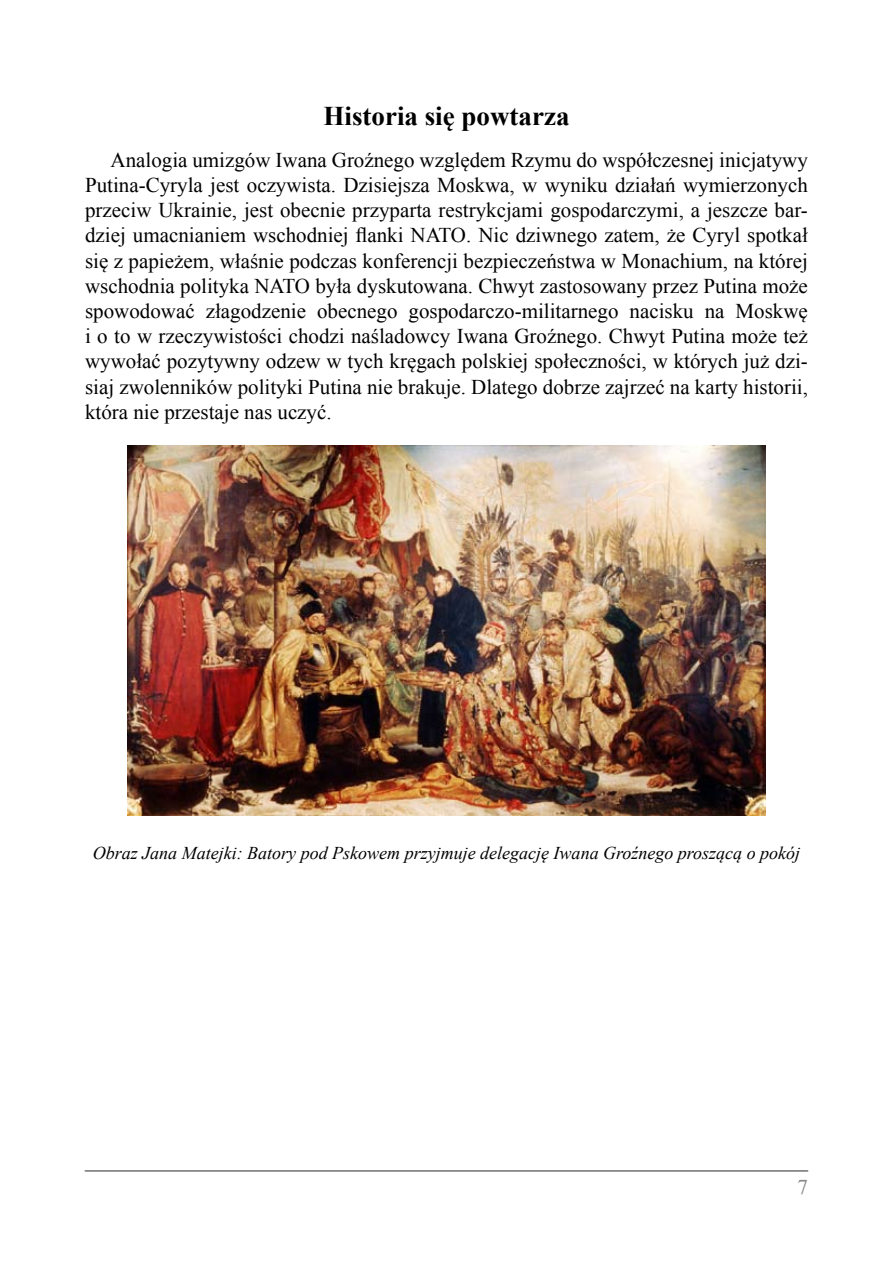
<style>
.page{position:relative;width:893px;height:1263px;background:#fff}
.page>*{position:absolute;margin:0;border:0;box-sizing:border-box;transform-origin:0 0}
.t1{font:700 27px "Times New Roman";color:#000}
.t2{font:21px/25.2px "Times New Roman";color:#000;text-align:justify}
.t3{font:21px "Times New Roman";color:#87888a}
.t4{font:italic 18px "Times New Roman";color:#000}
</style>
<div class="page">
<hr style="left:85px;top:1170px;width:723px;height:1px;background:#87888a">
<img style="left:128px;top:445px;width:637px;height:370px">
<p class="t1" style="left:323px;top:97px;width:247px">Historia się powtarza</p>
<p class="t2" style="left:85px;top:147px;width:724px;text-indent:26px">Analogia umizgów Iwana Groźnego względem Rzymu do współczesnej inicjatywy Putina-Cyryla jest oczywista. Dzisiejsza Moskwa, w wyniku działań wymierzonych przeciw Ukrainie, jest obecnie przyparta restrykcjami gospodarczymi, a jeszcze bar&shy;dziej umacnianiem wschodniej flanki NATO. Nic dziwnego zatem, że Cyryl spotkał się z papieżem, właśnie podczas konferencji bezpieczeństwa w Monachium, na której wschodnia polityka NATO była dyskutowana. Chwyt zastosowany przez Putina może spowodować złagodzenie obecnego gospodarczo-militarnego nacisku na Moskwę i o to w rzeczywistości chodzi naśladowcy Iwana Groźnego. Chwyt Putina może też wywołać pozytywny odzew w tych kręgach polskiej społeczności, w których już dzi&shy;siaj zwolenników polityki Putina nie brakuje. Dlatego dobrze zajrzeć na karty historii, która nie przestaje nas uczyć.</p>
<p class="t4" style="left:93px;top:840px;width:709px">Obraz Jana Matejki: Batory pod Pskowem przyjmuje delegację Iwana Groźnego proszącą o pokój</p>
<p class="t3" style="left:797px;top:1173px;width:12px">7</p>
</div>
